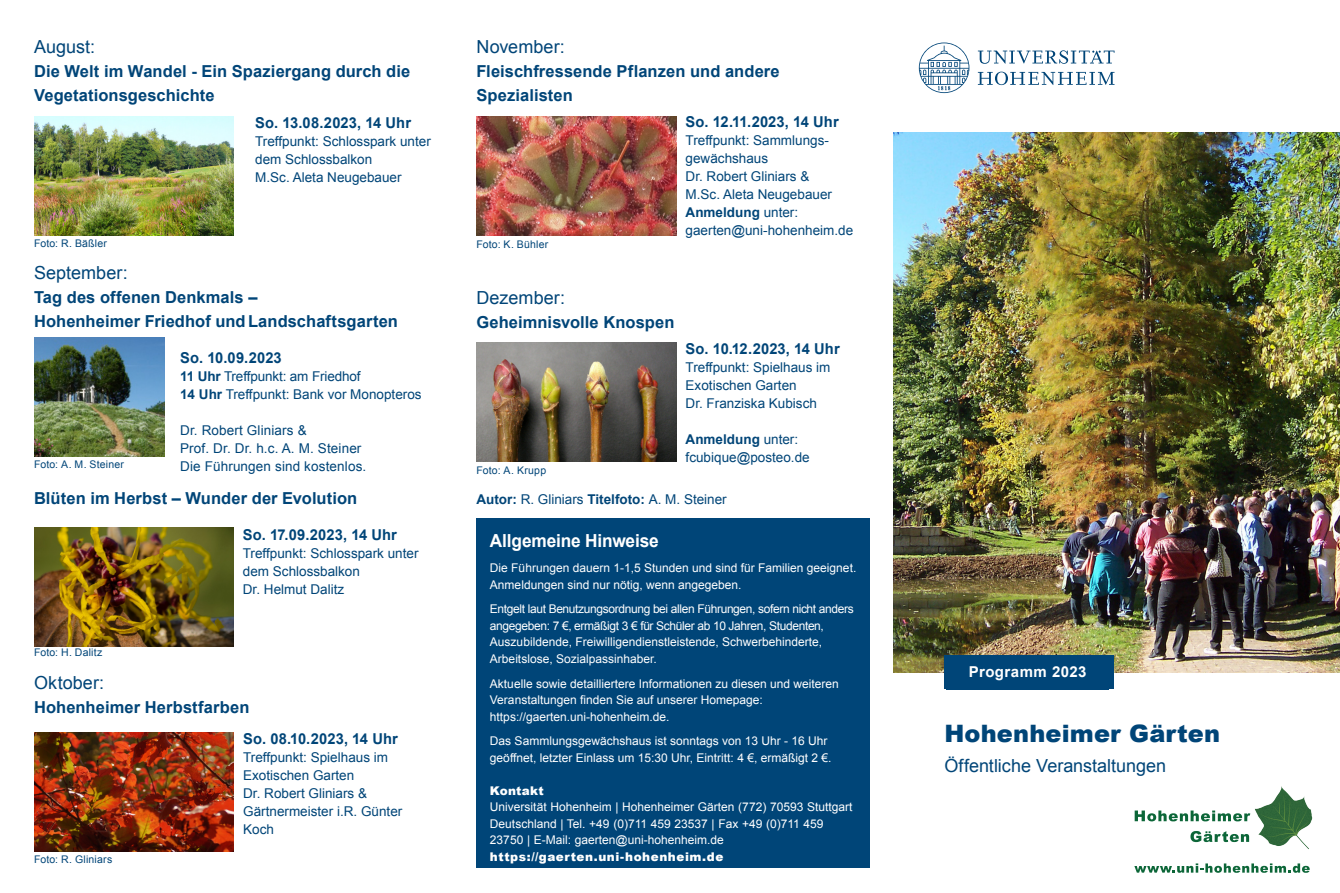
<style>
.page{position:relative;width:1340px;height:893px;background:#fff}
.page>*{position:absolute;margin:0;border:0;box-sizing:border-box;transform-origin:0 0}
.t1{font:900 24px "Arial";letter-spacing:.005em;color:#004578}
.t2{font:18px "Arial";color:#004578}
.t3{font:700 18px "Arial";letter-spacing:-.01em;color:#fff;scale:.96 1}
.t4{font:700 16.5px/24px "Arial";letter-spacing:.005em;color:#004578}
.t5{font:700 15px "Arial";letter-spacing:.005em;color:#004578}
.t6{font:700 15px "Arial";letter-spacing:.03em;color:#fff}
.t7{font:13.5px/18px "Arial";color:#004578}
.t8{font:700 13.5px "Arial";color:#004578}
.t9{font:12px/16.5px "Arial";color:#fff}
.t10{font:12px/16.5px "Arial";letter-spacing:-.03em;color:#fff}
.t11{font:900 12px "Arial";letter-spacing:.045em;color:#fff}
.t12{font:900 12px "Arial";letter-spacing:.02em;color:#fff}
.t13{font:10.5px "Arial";letter-spacing:.015em;color:#004578}
.s1{font-weight:700}
.s2{font-weight:400}
</style>
<div class="page">
<img style="left:34px;top:528px;width:200px;height:119px">
<img style="left:893px;top:133px;width:446px;height:539px">
<div style="left:476px;top:519px;width:394px;height:349px;background:#004578"></div>
<div style="left:943px;top:655px;width:170px;height:34px;background:#004578"></div>
<img style="left:476px;top:342px;width:200px;height:119px">
<img style="left:476px;top:116px;width:200px;height:119px">
<svg style="left:918px;top:43px;width:196px;height:50px"></svg>
<svg style="left:1134px;top:810px;width:116px;height:11px"></svg>
<svg style="left:1190px;top:831px;width:59px;height:11px"></svg>
<img style="left:1255px;top:786px;width:58px;height:63px">
<svg style="left:1134px;top:863px;width:175px;height:10px"></svg>
<img style="left:34px;top:337px;width:131px;height:119px">
<img style="left:34px;top:733px;width:200px;height:119px">
<img style="left:34px;top:116px;width:200px;height:119px">
<p class="t2" style="left:34px;top:35px;width:63px">August:</p>
<p class="t4" style="left:34px;top:60px;width:378px">Die Welt im Wandel - Ein Spaziergang durch die<br>Vegetationsgeschichte</p>
<p class="t13" style="left:34px;top:236px;width:74px">Foto: R. Bäßler</p>
<p class="t5" style="left:255px;top:113px;width:157px">So. 13.08.2023, 14 Uhr</p>
<p class="t7" style="left:255px;top:133px;width:177px">Treffpunkt: Schlosspark unter dem Schlossbalkon</p>
<p class="t7" style="left:255px;top:169px;width:148px">M.Sc. Aleta Neugebauer</p>
<p class="t2" style="left:34px;top:260px;width:95px">September:</p>
<p class="t4" style="left:34px;top:285px;width:225px">Tag des offenen Denkmals –</p>
<p class="t4" style="left:34px;top:309px;width:365px">Hohenheimer Friedhof und Landschaftsgarten</p>
<p class="t5" style="left:180px;top:348px;width:103px">So. 10.09.2023</p>
<p class="t7" style="left:180px;top:368px;width:182px"><span class="s1">11 Uhr</span> Treffpunkt: am Friedhof</p>
<p class="t7" style="left:180px;top:386px;width:243px"><span class="s1">14 Uhr</span> Treffpunkt: Bank vor Monopteros</p>
<p class="t7" style="left:180px;top:422px;width:128px">Dr. Robert Gliniars &amp;</p>
<p class="t7" style="left:180px;top:440px;width:183px">Prof. Dr. Dr. h.c. A. M. Steiner</p>
<p class="t7" style="left:180px;top:458px;width:188px">Die Führungen sind kostenlos.</p>
<p class="t13" style="left:34px;top:457px;width:91px">Foto: A. M. Steiner</p>
<p class="t4" style="left:34px;top:487px;width:325px">Blüten im Herbst – Wunder der Evolution</p>
<p class="t5" style="left:243px;top:525px;width:156px">So. 17.09.2023, 14 Uhr</p>
<p class="t7" style="left:243px;top:544px;width:177px">Treffpunkt: Schlosspark unter dem Schlossbalkon</p>
<p class="t7" style="left:243px;top:580px;width:103px">Dr. Helmut Dalitz</p>
<p class="t13" style="left:34px;top:646px;width:70px">Foto: H. Dalitz</p>
<p class="t2" style="left:34px;top:671px;width:72px">Oktober:</p>
<p class="t4" style="left:34px;top:695px;width:217px">Hohenheimer Herbstfarben</p>
<p class="t13" style="left:34px;top:852px;width:80px">Foto: R. Gliniars</p>
<p class="t5" style="left:243px;top:729px;width:156px">So. 08.10.2023, 14 Uhr</p>
<p class="t7" style="left:243px;top:749px;width:146px">Treffpunkt: Spielhaus im<br>Exotischen Garten</p>
<p class="t7" style="left:243px;top:785px;width:161px">Dr. Robert Gliniars &amp;<br>Gärtnermeister i.R. Günter<br>Koch</p>
<p class="t2" style="left:476px;top:35px;width:90px">November:</p>
<p class="t4" style="left:476px;top:60px;width:305px">Fleischfressende Pflanzen und andere<br>Spezialisten</p>
<p class="t13" style="left:476px;top:237px;width:73px">Foto: K. Bühler</p>
<p class="t5" style="left:685px;top:112px;width:155px">So. 12.11.2023, 14 Uhr</p>
<p class="t7" style="left:685px;top:131px;width:145px">Treffpunkt: Sammlungs-</p>
<p class="t7" style="left:685px;top:149px;width:84px">gewächshaus</p>
<p class="t7" style="left:685px;top:167px;width:125px">Dr. Robert Gliniars &amp;</p>
<p class="t7" style="left:685px;top:185px;width:148px">M.Sc. Aleta Neugebauer</p>
<p class="t8" style="left:685px;top:203px;width:114px">Anmeldung <span class="s2">unter:</span></p>
<p class="t7" style="left:685px;top:221px;width:169px">gaerten@uni-hohenheim.de</p>
<p class="t2" style="left:476px;top:286px;width:90px">Dezember:</p>
<p class="t4" style="left:476px;top:311px;width:199px">Geheimnisvolle Knospen</p>
<p class="t13" style="left:476px;top:463px;width:71px">Foto: A. Krupp</p>
<p class="t5" style="left:685px;top:339px;width:156px">So. 10.12.2023, 14 Uhr</p>
<p class="t7" style="left:685px;top:359px;width:146px">Treffpunkt: Spielhaus im<br>Exotischen Garten</p>
<p class="t7" style="left:685px;top:395px;width:133px">Dr. Franziska Kubisch</p>
<p class="t8" style="left:685px;top:431px;width:114px">Anmeldung <span class="s2">unter:</span></p>
<p class="t7" style="left:685px;top:449px;width:126px">fcubique@posteo.de</p>
<p class="t7" style="left:476px;top:490px;width:252px"><span class="s1">Autor:</span> R. Gliniars <span class="s1">Titelfoto:</span> A. M. Steiner</p>
<p class="t3" style="left:490px;top:528px;width:177px">Allgemeine Hinweise</p>
<p class="t9" style="left:490px;top:560px;width:368px">Die Führungen dauern 1-1,5 Stunden und sind für Familien geeignet.<br>Anmeldungen sind nur nötig, wenn angegeben.</p>
<p class="t10" style="left:490px;top:601px;width:365px">Entgelt laut Benutzungsordnung bei allen Führungen, sofern nicht anders angegeben: 7 €, ermäßigt 3 € für Schüler ab 10 Jahren, Studenten, Auszubildende, Freiwilligendienstleistende, Schwerbehinderte, Arbeitslose, Sozialpassinhaber.</p>
<p class="t9" style="left:490px;top:675px;width:350px">Aktuelle sowie detailliertere Informationen zu diesen und weiteren<br>Veranstaltungen finden Sie auf unserer Homepage:</p>
<p class="t9" style="left:490px;top:708px;width:181px">https://gaerten.uni-hohenheim.de.</p>
<p class="t9" style="left:490px;top:733px;width:343px">Das Sammlungsgewächshaus ist sonntags von 13 Uhr - 16 Uhr geöffnet, letzter Einlass um 15:30 Uhr, Eintritt: 4 €, ermäßigt 2 €.</p>
<p class="t12" style="left:490px;top:782px;width:55px">Kontakt</p>
<p class="t9" style="left:490px;top:799px;width:364px">Universität Hohenheim | Hohenheimer Gärten (772) 70593 Stuttgart<br>Deutschland | Tel. +49 (0)711 459 23537 | Fax +49 (0)711 459<br>23750 | E-Mail: gaerten@uni-hohenheim.de</p>
<p class="t11" style="left:490px;top:848px;width:235px">https://gaerten.uni-hohenheim.de</p>
<p class="t6" style="left:968px;top:661px;width:119px">Programm 2023</p>
<p class="t1" style="left:944px;top:716px;width:277px">Hohenheimer Gärten</p>
<p class="t2" style="left:944px;top:754px;width:223px">Öffentliche Veranstaltungen</p>
</div>
